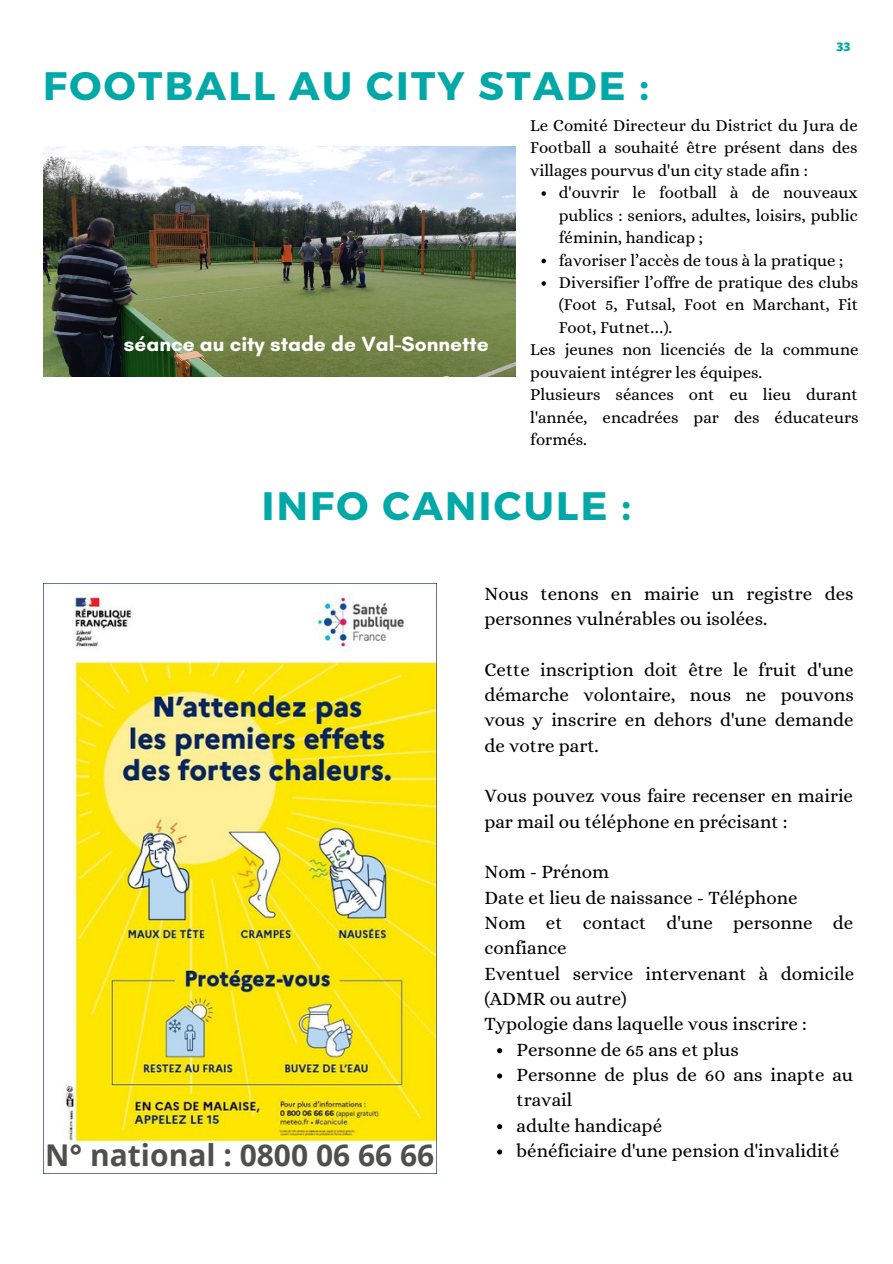
<style>
.page{position:relative;width:893px;height:1264px;background:#fff}
.page>*{position:absolute;margin:0;border:0;box-sizing:border-box;transform-origin:0 0}
.t1{font:700 39.6px "Montserrat";letter-spacing:.06em;color:#00a8a8}
.t2{font:700 30px "Open Sans";color:#4f4f4b}
.t3{font:700 21px "Glacial Indifference";color:#fff}
.t4{font:18.9px/25.3px "Alice";color:#000}
.t5{font:16.8px/22.5px "Alice";color:#000;text-align:justify}
.t6{font:800 12px "Open Sans";color:#00a8a8}
.s1{font-family:"Noto Sans Gurmukhi"}
</style>
<div class="page">
<img style="left:43px;top:147px;width:472px;height:229px">
<img style="left:43px;top:584px;width:393px;height:589px">
<svg style="left:541px;top:191px;width:5px;height:5px"></svg>
<svg style="left:541px;top:259px;width:5px;height:4px"></svg>
<svg style="left:541px;top:281px;width:5px;height:5px"></svg>
<svg style="left:497px;top:1048px;width:5px;height:5px"></svg>
<svg style="left:497px;top:1073px;width:5px;height:5px"></svg>
<svg style="left:497px;top:1124px;width:5px;height:5px"></svg>
<svg style="left:497px;top:1149px;width:5px;height:5px"></svg>
<p class="t1" style="left:43px;top:60px;width:607px">FOOTBALL AU CITY STADE :</p>
<p class="t6" style="left:836px;top:38px;width:16px">33</p>
<p class="t3" style="left:124px;top:331px;width:366px">séance au city stade de Val-Sonnette</p>
<p class="t5" style="left:530px;top:114px;width:329px">Le Comité Directeur du District du Jura de Football a souhaité être présent dans des villages pourvus d'un city stade afin :</p>
<p class="t5" style="left:558px;top:181px;width:300px">d'ouvrir le football à de nouveaux publics : seniors, adultes, loisirs, public féminin, handicap ;</p>
<p class="t5" style="left:558px;top:248px;width:286px">favoriser l’accès de tous à la pratique ;</p>
<p class="t5" style="left:558px;top:271px;width:301px">Diversifier l’offre de pratique des clubs (Foot 5, Futsal, Foot en Marchant, Fit Foot, Futnet<span class="s1">…</span>).</p>
<p class="t5" style="left:530px;top:338px;width:330px">Les jeunes non licenciés de la commune pouvaient intégrer les équipes.</p>
<p class="t5" style="left:530px;top:383px;width:330px">Plusieurs séances ont eu lieu durant l'année, encadrées par des éducateurs formés.</p>
<p class="t1" style="left:262px;top:480px;width:371px">INFO CANICULE :</p>
<p class="t2" style="left:45px;top:1133px;width:390px">N° national : 0800 06 66 66</p>
<p class="t4" style="left:484px;top:580px;width:370px">Nous tenons en mairie un registre des personnes vulnérables ou isolées.</p>
<p class="t4" style="left:484px;top:656px;width:371px;text-align:justify">Cette inscription doit être le fruit d'une démarche volontaire, nous ne pouvons vous y inscrire en dehors d'une demande de votre part.</p>
<p class="t4" style="left:484px;top:783px;width:370px">Vous pouvez vous faire recenser en mairie par mail ou téléphone en précisant :</p>
<p class="t4" style="left:484px;top:859px;width:126px">Nom - Prénom</p>
<p class="t4" style="left:484px;top:884px;width:314px">Date et lieu de naissance - Téléphone</p>
<p class="t4" style="left:484px;top:910px;width:370px">Nom et contact d'une personne de confiance</p>
<p class="t4" style="left:484px;top:960px;width:371px">Eventuel service intervenant à domicile (ADMR ou autre)</p>
<p class="t4" style="left:484px;top:1011px;width:324px">Typologie dans laquelle vous inscrire :</p>
<p class="t4" style="left:516px;top:1036px;width:224px">Personne de 65 ans et plus</p>
<p class="t4" style="left:516px;top:1062px;width:338px">Personne de plus de 60 ans inapte au travail</p>
<p class="t4" style="left:516px;top:1112px;width:147px">adulte handicapé</p>
<p class="t4" style="left:516px;top:1137px;width:324px">bénéficiaire d'une pension d'invalidité</p>
</div>
